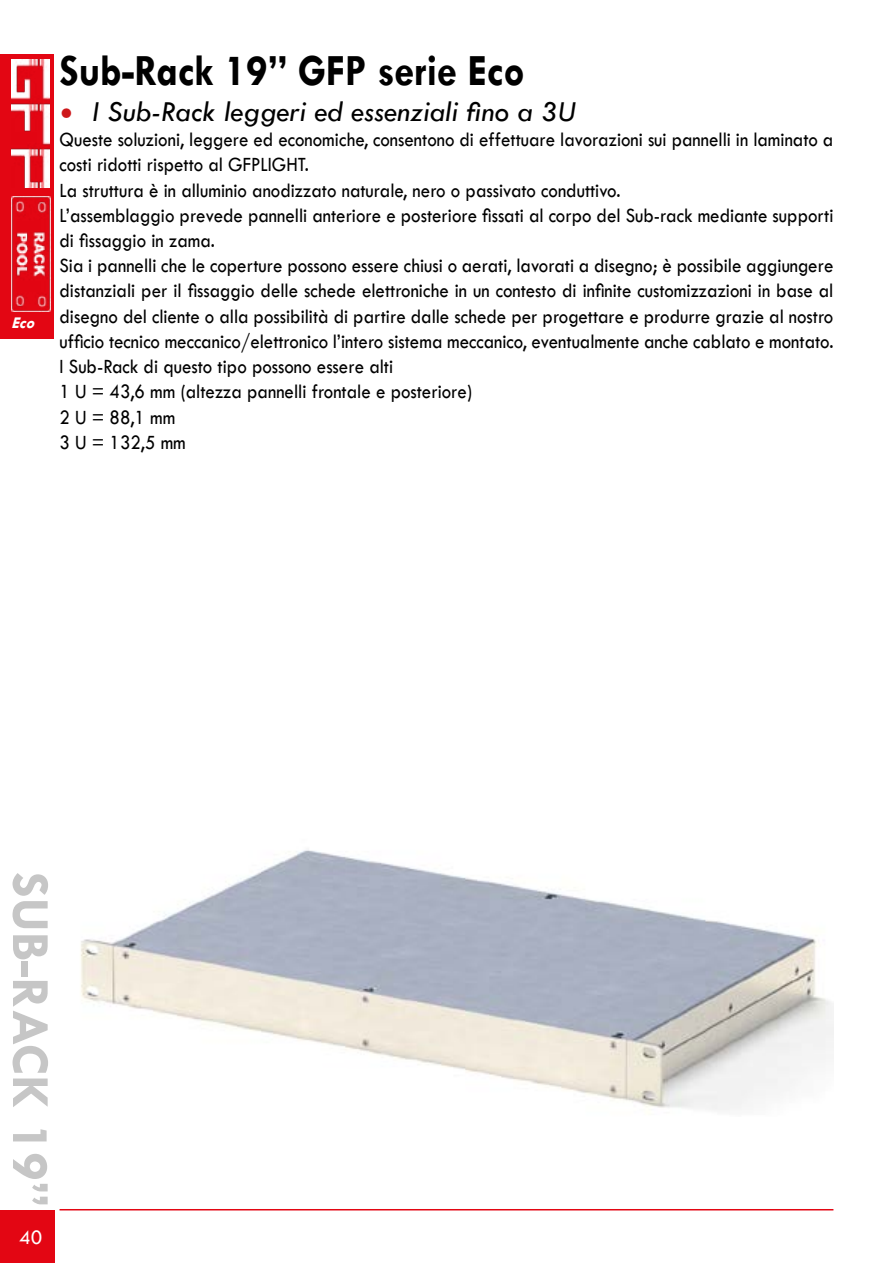
<style>
.page{position:relative;width:893px;height:1263px;background:#fff}
.page>*{position:absolute;margin:0;border:0;box-sizing:border-box;transform-origin:0 0}
.t1{font:700 54px "Tw Cen";color:#c6c6c6}
.t2{font:700 45px "Tw Cen";color:#000;scale:.9 1}
.t3{font:italic 30px "Tw Cen";color:#000}
.t4{font:21px/25.2px "Tw Cen";color:#000;scale:.9 1}
.t5{font:21px "Tw Cen";color:#fff}
.t6{font:italic 700 16.5px "Tw Cen";color:#fff}
.s1{font-family:"Minion Pro";font-style:normal;font-size:36px;color:#cd171a}
</style>
<div class="page">
<div style="left:0;top:1210px;width:54px;height:53px;background:#e30613"></div>
<hr style="left:60px;top:1209px;width:773px;height:1px;background:#e30613">
<div style="left:0;top:54px;width:53px;height:285px;background:#e30613"></div>
<img style="left:11px;top:60px;width:39px;height:128px">
<img style="left:11px;top:197px;width:40px;height:115px">
<img style="left:80px;top:850px;width:753px;height:260px">
<p class="t6" style="left:11px;top:313px;width:30px">Eco</p>
<h2 class="t2" style="left:60px;top:44px;width:519px">Sub-Rack 19” GFP serie Eco</h2>
<h3 class="t3" style="left:60px;top:94px;width:518px"><span class="s1">•</span> I Sub-Rack leggeri ed essenziali fino a 3U</h3>
<p class="t4" style="left:60px;top:127px;width:861px">Queste soluzioni, leggere ed economiche, consentono di effettuare lavorazioni sui pannelli in laminato a costi ridotti rispetto al GFPLIGHT.<br>La struttura è in alluminio anodizzato naturale, nero o passivato conduttivo.<br>L’assemblaggio prevede pannelli anteriore e posteriore fissati al corpo del Sub-rack mediante supporti di fissaggio in zama.<br>Sia i pannelli che le coperture possono essere chiusi o aerati, lavorati a disegno; è possibile aggiungere distanziali per il fissaggio delle schede elettroniche in un contesto di infinite customizzazioni in base al disegno del cliente o alla possibilità di partire dalle schede per progettare e produrre grazie al nostro ufficio tecnico meccanico/elettronico l’intero sistema meccanico, eventualmente anche cablato e montato.<br>I Sub-Rack di questo tipo possono essere alti<br>1 U = 43,6 mm (altezza pannelli frontale e posteriore)<br>2 U = 88,1 mm<br>3 U = 132,5 mm</p>
<h1 class="t1" style="left:63px;top:872px;width:336px;rotate:90deg">SUB-RACK 19”</h1>
<p class="t5" style="left:19px;top:1225px;width:25px">40</p>
</div>
